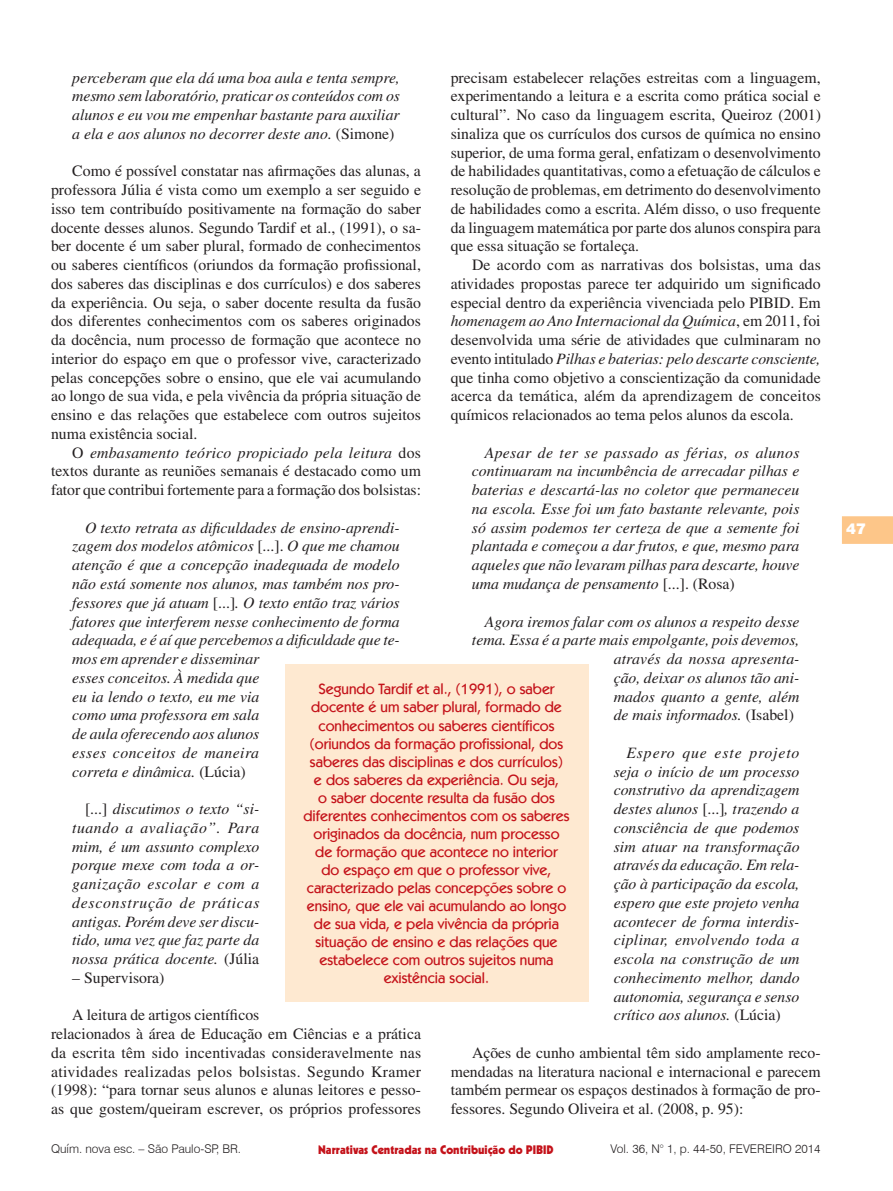
<style>
.page{position:relative;width:893px;height:1191px;background:#fff}
.page>*{position:absolute;margin:0;border:0;box-sizing:border-box;transform-origin:0 0}
.Citacao{font:15.75px/18.8px "Times";color:#231f20;text-align:justify}
.Citacao-2{font:italic 15.75px/18.8px "Times";color:#231f20;text-align:justify}
.Olho{font:500 15px/18px "Kabel IT Cby BT";color:#c4121a;text-align:center}
.t1{font:900 15px "Swiss 721 BT";color:#fff}
.t2{font:300 12px "Swiss 721 BT";color:#231f20}
.t3{font:900 12px "Kabel";color:#c4121a}
.s1{font-style:normal}
.s2{font-style:italic}
</style>
<div class="page">
<svg style="left:842px;top:516px;width:51px;height:28px"></svg>
<div style="left:285px;top:664px;width:303px;height:337px;background:#fee9d1"></div>
<p class="Citacao-2" style="left:72px;top:68px;width:329px">perceberam que ela dá uma boa aula e tenta sempre, mesmo sem laboratório, praticar os conteúdos com os alunos e eu vou me empenhar bastante para auxiliar a ela e aos alunos no decorrer deste ano. <span class="s1">(Simone)</span></p>
<p class="Citacao" style="left:51px;top:162px;width:371px;text-indent:21px">Como é possível constatar nas afirmações das alunas, a professora Júlia é vista como um exemplo a ser seguido e isso tem contribuído positivamente na formação do saber docente desses alunos. Segundo Tardif et al., (1991), o sa&shy;ber docente é um saber plural, formado de conhecimentos ou saberes científicos (oriundos da formação profissional, dos saberes das disciplinas e dos currículos) e dos saberes da experiência. Ou seja, o saber docente resulta da fusão dos diferentes conhecimentos com os saberes originados da docência, num processo de formação que acontece no interior do espaço em que o professor vive, caracterizado pelas concepções sobre o ensino, que ele vai acumulando ao longo de sua vida, e pela vivência da própria situação de ensino e das relações que estabelece com outros sujeitos numa existência social.</p>
<p class="Citacao" style="left:51px;top:443px;width:372px;text-indent:21px">O <span class="s2">embasamento teórico propiciado pela leitura</span> dos textos durante as reuniões semanais é destacado como um fator que contribui fortemente para a formação dos bolsistas:</p>
<p class="Citacao-2" style="left:72px;top:518px;width:329px;text-align:left;text-indent:13px">O texto retrata as dificuldades de ensino-aprendi&shy;zagem dos modelos atômicos <span class="s1">[...].</span> O que me chamou atenção é que a concepção inadequada de modelo não está somente nos alunos, mas também nos pro&shy;fessores que já atuam <span class="s1">[...]</span>. O texto então traz vários fatores que interferem nesse conhecimento de forma adequada, e é aí que percebemos a dificuldade que te&shy;mos em aprender e disseminar<br>esses conceitos. À medida que<br>eu ia lendo o texto, eu me via<br>como uma professora em sala<br>de aula oferecendo aos alunos<br>esses conceitos de maneira<br>correta e dinâmica. <span class="s1">(Lúcia)</span></p>
<p class="Citacao-2" style="left:72px;top:799px;width:189px;text-indent:13px"><span class="s1">[...]</span> discutimos o texto “si&shy;tuando a avaliação”. Para mim, é um assunto complexo porque mexe com toda a or&shy;ganização escolar e com a desconstrução de práticas antigas. Porém deve ser discu&shy;tido, uma vez que faz parte da nossa prática docente. <span class="s1">(Júlia</span></p>
<p class="Citacao" style="left:72px;top:968px;width:94px">– Supervisora)</p>
<p class="Citacao" style="left:51px;top:1005px;width:372px;text-align:left;text-indent:21px">A leitura de artigos científicos<br>relacionados à área de Educação em Ciências e a prática da escrita têm sido incentivadas consideravelmente nas atividades realizadas pelos bolsistas. Segundo Kramer (1998): “para tornar seus alunos e alunas leitores e pesso&shy;as que gostem/queiram escrever, os próprios professores</p>
<p class="Citacao" style="left:451px;top:68px;width:372px">precisam estabelecer relações estreitas com a linguagem, experimentando a leitura e a escrita como prática social e cultural”. No caso da linguagem escrita, Queiroz (2001) sinaliza que os currículos dos cursos de química no ensino superior, de uma forma geral, enfatizam o desenvolvimento de habilidades quantitativas, como a efetuação de cálculos e resolução de problemas, em detrimento do desenvolvimento de habilidades como a escrita. Além disso, o uso frequente da linguagem matemática por parte dos alunos conspira para que essa situação se fortaleça.</p>
<p class="Citacao" style="left:451px;top:255px;width:372px;text-indent:21px">De acordo com as narrativas dos bolsistas, uma das atividades propostas parece ter adquirido um significado especial dentro da experiência vivenciada pelo PIBID. Em <span class="s2">homenagem ao Ano Internacional da Química</span>, em 2011, foi desenvolvida uma série de atividades que culminaram no evento intitulado <span class="s2">Pilhas e baterias: pelo descarte consciente, </span>que tinha como objetivo a conscientização da comunidade acerca da temática, além da aprendizagem de conceitos químicos relacionados ao tema pelos alunos da escola.</p>
<p class="Citacao-2" style="left:472px;top:443px;width:329px;text-indent:13px">Apesar de ter se passado as férias, os alunos continuaram na incumbência de arrecadar pilhas e baterias e descartá-las no coletor que permaneceu na escola. Esse foi um fato bastante relevante, pois só assim podemos ter certeza de que a semente foi plantada e começou a dar frutos, e que, mesmo para aqueles que não levaram pilhas para descarte, houve uma mudança de pensamento <span class="s1">[...]. (Rosa)</span></p>
<p class="Citacao-2" style="left:485px;top:612px;width:316px">Agora iremos falar com os alunos a respeito desse</p>
<p class="Citacao-2" style="left:472px;top:630px;width:329px">tema. Essa é a parte mais empolgante, pois devemos,</p>
<p class="Citacao-2" style="left:614px;top:649px;width:187px">através da nossa apresenta-</p>
<p class="Citacao-2" style="left:614px;top:668px;width:187px">ção, deixar os alunos tão ani-</p>
<p class="Citacao-2" style="left:614px;top:687px;width:187px">mados quanto a gente, além</p>
<p class="Citacao-2" style="left:614px;top:705px;width:182px">de mais informados. <span class="s1">(Isabel)</span></p>
<p class="Citacao-2" style="left:614px;top:743px;width:187px;text-indent:13px">Espero que este projeto seja o início de um processo construtivo da aprendizagem destes alunos <span class="s1">[...]</span>, trazendo a consciência de que podemos sim atuar na transformação através da educação. Em rela&shy;ção à participação da escola, espero que este projeto venha acontecer de forma interdis&shy;ciplinar, envolvendo toda a escola na construção de um conhecimento melhor, dando autonomia, segurança e senso crítico aos alunos. <span class="s1">(Lúcia)</span></p>
<p class="Citacao" style="left:451px;top:1043px;width:371px;text-indent:21px">Ações de cunho ambiental têm sido amplamente reco&shy;mendadas na literatura nacional e internacional e parecem também permear os espaços destinados à formação de pro&shy;fessores. Segundo Oliveira et al. (2008, p. 95):</p>
<p class="Olho" style="left:303px;top:680px;width:268px">Segundo Tardif et al., (1991), o saber docente é um saber plural, formado de conhecimentos ou saberes científicos (oriundos da formação profissional, dos saberes das disciplinas e dos currículos)<br>e dos saberes da experiência. Ou seja,<br>o saber docente resulta da fusão dos diferentes conhecimentos com os saberes originados da docência, num processo de formação que acontece no interior<br>do espaço em que o professor vive, caracterizado pelas concepções sobre o ensino, que ele vai acumulando ao longo de sua vida, e pela vivência da própria situação de ensino e das relações que estabelece com outros sujeitos numa existência social.</p>
<p class="t2" style="left:51px;top:1141px;width:192px">Quím. nova esc. – São Paulo-SP, BR.</p>
<p class="t2" style="left:610px;top:1141px;width:212px">Vol. 36, N° 1, p. 44-50, FEVEREIRO 2014</p>
<p class="t3" style="left:318px;top:1141px;width:237px">Narrativas Centradas na Contribuição do PIBID</p>
<p class="t1" style="left:846px;top:519px;width:21px">47</p>
</div>
